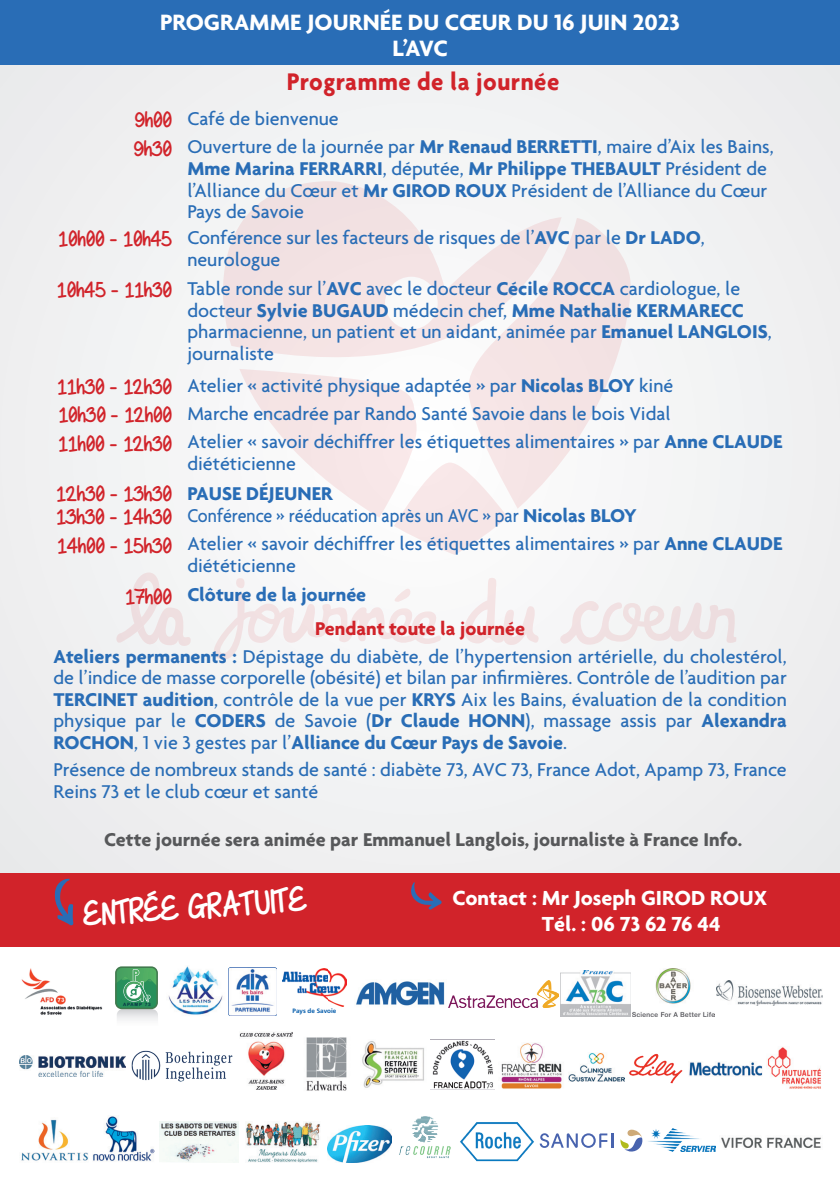
<style>
.page{position:relative;width:840px;height:1191px;background:#fff}
.page>*{position:absolute;margin:0;border:0;box-sizing:border-box;transform-origin:0 0}
.t1{font:700 38px "Swagger";color:#fff}
.t2{font:700 26px "Agenda";letter-spacing:.02em;color:#d1232a;scale:.95 1}
.t3{font:700 24px "Agenda";color:#fff}
.t4{font:700 22px "Swagger";color:#d1232a}
.t5{font:700 22px/26.4px "Agenda";color:#fff}
.t6{font:500 20px/21.6px "Agenda";color:#296db6}
.t7{font:700 20px "Agenda";color:#57585a}
.t8{font:500 20px "Agenda";color:#296db6;scale:.9 1}
.t9{font:700 20px "Agenda";color:#296db6}
.t10{font:700 20px "Agenda";color:#d1232a}
.t11{font:700 6.4px "Frutiger";color:#015aaa}
.t12{font:4.4px "Arial Rounded MT Bold";letter-spacing:.175em;color:#052f45}
.s1{font-weight:700}
</style>
<div class="page">
<div style="left:0;top:0;width:839px;height:905px;background:#f0f1f2"></div>
<svg style="left:465px;top:578px;width:73px;height:67px"></svg>
<svg style="left:116px;top:573px;width:75px;height:73px"></svg>
<svg style="left:560px;top:601px;width:176px;height:43px"></svg>
<svg style="left:214px;top:578px;width:227px;height:81px"></svg>
<svg style="left:223px;top:181px;width:241px;height:188px;fill:#f4e3e4"></svg>
<svg style="left:240px;top:369px;width:267px;height:186px"></svg>
<svg style="left:464px;top:218px;width:167px;height:291px;fill:#f5e4e5"></svg>
<div style="left:0;top:873px;width:839px;height:74px;background:#d1232a"></div>
<svg style="left:411px;top:882px;width:31px;height:28px"></svg>
<svg style="left:55px;top:878px;width:18px;height:48px"></svg>
<div style="left:0;top:0;width:839px;height:64px;background:#296db6"></div>
<img style="left:21px;top:968px;width:82px;height:47px">
<div style="left:115px;top:966px;width:43px;height:43px;border:2px solid #41794d;border-radius:6px"></div>
<svg style="left:115px;top:967px;width:43px;height:53px;background:#72b28a"></svg>
<img style="left:168px;top:966px;width:55px;height:49px">
<img style="left:228px;top:967px;width:49px;height:48px">
<img style="left:283px;top:969px;width:63px;height:37px">
<img style="left:356px;top:981px;width:89px;height:25px">
<img style="left:448px;top:980px;width:110px;height:27px">
<img style="left:560px;top:970px;width:70px;height:46px">
<img style="left:632px;top:968px;width:82px;height:48px">
<img style="left:716px;top:980px;width:105px;height:25px">
<img style="left:20px;top:1055px;width:105px;height:21px">
<img style="left:131px;top:1050px;width:102px;height:32px">
<img style="left:239px;top:1032px;width:53px;height:57px">
<img style="left:306px;top:1037px;width:41px;height:54px">
<img style="left:362px;top:1041px;width:62px;height:47px">
<img style="left:430px;top:1039px;width:64px;height:50px">
<img style="left:501px;top:1043px;width:61px;height:46px">
<img style="left:568px;top:1053px;width:56px;height:28px">
<img style="left:629px;top:1053px;width:54px;height:30px">
<img style="left:689px;top:1062px;width:73px;height:14px">
<img style="left:767px;top:1047px;width:54px;height:42px">
<img style="left:21px;top:1119px;width:67px;height:42px">
<img style="left:93px;top:1116px;width:62px;height:46px">
<img style="left:159px;top:1121px;width:80px;height:41px">
<img style="left:246px;top:1122px;width:74px;height:40px">
<img style="left:327px;top:1125px;width:64px;height:37px">
<img style="left:399px;top:1116px;width:52px;height:43px">
<img style="left:460px;top:1122px;width:74px;height:40px">
<hr style="left:610px;top:1133px;width:3px;height:14px;background:#4863ae">
<svg style="left:539px;top:1133px;width:68px;height:15px"></svg>
<svg style="left:620px;top:1129px;width:22px;height:22px"></svg>
<img style="left:648px;top:1128px;width:66px;height:23px">
<img style="left:721px;top:1137px;width:100px;height:11px">
<p class="t3" style="left:160px;top:8px;width:521px">PROGRAMME JOURNÉE DU CŒUR DU 16 JUIN 2023</p>
<p class="t3" style="left:392px;top:34px;width:57px">L’AVC</p>
<p class="t2" style="left:286px;top:65px;width:288px">Programme de la journée</p>
<p class="t4" style="left:134px;top:109px;width:38px">9h00</p>
<p class="t6" style="left:187px;top:107px;width:153px">Café de bienvenue</p>
<p class="t4" style="left:133px;top:137px;width:39px">9h30</p>
<p class="t6" style="left:187px;top:136px;width:587px">Ouverture de la journée par <span class="s1">Mr Renaud BERRETTI</span>, maire d’Aix les Bains, <span class="s1">Mme Marina FERRARRI</span>, députée, <span class="s1">Mr Philippe THEBAULT</span> Président de l’Alliance du Cœur et <span class="s1">Mr GIROD ROUX</span> Président de l’Alliance du Cœur Pays de Savoie</p>
<p class="t4" style="left:58px;top:228px;width:115px">10h00 - 10h45</p>
<p class="t6" style="left:187px;top:226px;width:518px">Conférence sur les facteurs de risques de l’<span class="s1">AVC</span> par le <span class="s1">Dr LADO</span>, neurologue</p>
<p class="t4" style="left:57px;top:279px;width:116px">10h45 - 11h30</p>
<p class="t6" style="left:187px;top:277px;width:585px">Table ronde sur l’<span class="s1">AVC</span> avec le docteur <span class="s1">Cécile ROCCA</span> cardiologue, le docteur <span class="s1">Sylvie BUGAUD</span> médecin chef, <span class="s1">Mme Nathalie KERMARECC </span>pharmacienne, un patient et un aidant, animée par <span class="s1">Emanuel LANGLOIS</span>, journaliste</p>
<p class="t4" style="left:57px;top:375px;width:116px">11h30 - 12h30</p>
<p class="t6" style="left:187px;top:374px;width:487px">Atelier « activité physique adaptée » par <span class="s1">Nicolas BLOY</span> kiné</p>
<p class="t4" style="left:58px;top:404px;width:115px">10h30 - 12h00</p>
<p class="t6" style="left:187px;top:402px;width:484px">Marche encadrée par Rando Santé Savoie dans le bois Vidal</p>
<p class="t4" style="left:58px;top:432px;width:115px">11h00 - 12h30</p>
<p class="t6" style="left:187px;top:430px;width:596px">Atelier « savoir déchiffrer les étiquettes alimentaires » par <span class="s1">Anne CLAUDE </span>diététicienne</p>
<p class="t4" style="left:56px;top:483px;width:117px">12h30 - 13h30</p>
<p class="t9" style="left:187px;top:481px;width:147px">PAUSE DÉJEUNER</p>
<p class="t4" style="left:56px;top:506px;width:117px">13h30 - 14h30</p>
<p class="t8" style="left:187px;top:503px;width:500px">Conférence » rééducation après un AVC » par <span class="s1">Nicolas BLOY</span></p>
<p class="t4" style="left:57px;top:534px;width:116px">14h00 - 15h30</p>
<p class="t6" style="left:187px;top:532px;width:596px">Atelier « savoir déchiffrer les étiquettes alimentaires » par <span class="s1">Anne CLAUDE </span>diététicienne</p>
<p class="t4" style="left:125px;top:585px;width:48px">17h00</p>
<p class="t9" style="left:187px;top:582px;width:180px">Clôture de la journée</p>
<p class="t10" style="left:315px;top:616px;width:211px">Pendant toute la journée</p>
<p class="t6" style="left:53px;top:645px;width:734px;text-align:justify"><span class="s1">Ateliers permanents :</span> Dépistage du diabète, de l’hypertension artérielle, du cholestérol, de l’indice de masse corporelle (obésité) et bilan par infirmières. Contrôle de l’audition par <span class="s1">TERCINET audition</span>, contrôle de la vue per <span class="s1">KRYS</span> Aix les Bains, évaluation de la condition physique par le <span class="s1">CODERS</span> de Savoie (<span class="s1">Dr Claude HONN</span>), massage assis par <span class="s1">Alexandra ROCHON</span>, 1 vie 3 gestes par l’<span class="s1">Alliance du Cœur Pays de Savoie</span>.</p>
<p class="t6" style="left:53px;top:758px;width:734px">Présence de nombreux stands de santé : diabète 73, AVC 73, France Adot, Apamp 73, France<br>Reins 73 et le club cœur et santé</p>
<p class="t7" style="left:104px;top:827px;width:639px">Cette journée sera animée par Emmanuel Langlois, journaliste à France Info.</p>
<p class="t1" style="left:82px;top:894px;width:224px;rotate:-4deg">ENTRÉE GRATUITE</p>
<p class="t5" style="left:541px;top:884px;width:226px;text-indent:-89px">Contact : Mr Joseph GIROD ROUX<br>Tél. : 06 73 62 76 44</p>
<p class="t12" style="left:123px;top:1002px;width:29px">APAMP 73</p>
<p class="t11" style="left:292px;top:1007px;width:45px">Pays de Savoie</p>
</div>
